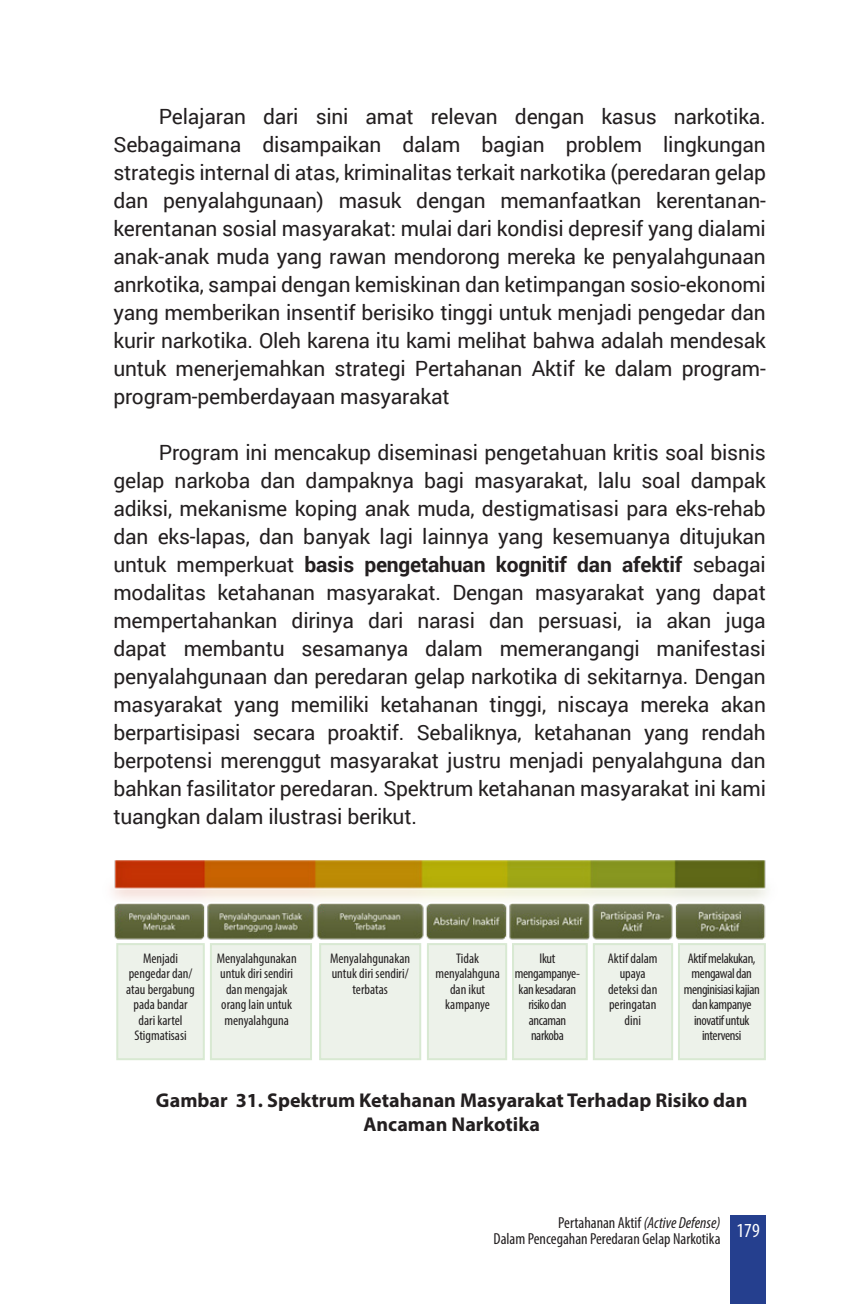
<style>
.page{position:relative;width:851px;height:1304px;background:#fff}
.page>*{position:absolute;margin:0;border:0;box-sizing:border-box;transform-origin:0 0}
.t1{font:21px/28px "Roboto";letter-spacing:-.01em;color:#231f20;text-align:justify}
.teks_sub{font:700 20px/24px "Myriad Pro";color:#231f20;text-align:center}
.t2{font:condensed 16px/16px "Myriad Pro";color:#231f20}
.t3{font:condensed 14px/15.4px "Myriad Pro";color:#231f20;text-align:center}
.t4{font:condensed 14px/15.4px "Myriad Pro";letter-spacing:-.025em;color:#231f20;text-align:center}
.s1{font-weight:700}
.s2{font-style:italic}
</style>
<div class="page">
<div style="left:730px;top:1215px;width:35px;height:29px;background:#253f8e"></div>
<div style="left:730px;top:1241px;width:35px;height:63px;background:#253f8e"></div>
<img style="left:112px;top:860px;width:655px;height:80px">
<div style="left:116px;top:943px;width:89px;height:117px;background:#edf2ea;border:2px solid #d8e9d2"></div>
<div style="left:210px;top:943px;width:102px;height:117px;background:#edf2ea;border:2px solid #d8e9d2"></div>
<div style="left:319px;top:943px;width:102px;height:117px;background:#edf2ea;border:2px solid #d8e9d2"></div>
<div style="left:427px;top:943px;width:80px;height:117px;background:#edf2ea;border:2px solid #d8e9d2"></div>
<div style="left:512px;top:943px;width:75px;height:117px;background:#edf2ea;border:2px solid #d8e9d2"></div>
<div style="left:592px;top:943px;width:81px;height:117px;background:#edf2ea;border:2px solid #d8e9d2"></div>
<div style="left:677px;top:943px;width:88px;height:117px;background:#edf2ea;border:2px solid #d8e9d2"></div>
<p class="t1" style="left:113px;top:102px;width:654px;text-indent:45px">Pelajaran dari sini amat relevan dengan kasus narkotika.<br>Sebagaimana disampaikan dalam bagian problem lingkungan strategis internal di atas, kriminalitas terkait narkotika (peredaran gelap dan penyalahgunaan) masuk dengan memanfaatkan kerentanan&shy;kerentanan sosial masyarakat: mulai dari kondisi depresif yang dialami anak-anak muda yang rawan mendorong mereka ke penyalahgunaan anrkotika, sampai dengan kemiskinan dan ketimpangan sosio-ekonomi yang memberikan insentif berisiko tinggi untuk menjadi pengedar dan kurir narkotika. Oleh karena itu kami melihat bahwa adalah mendesak untuk menerjemahkan strategi Pertahanan Aktif ke dalam program&shy;program-pemberdayaan masyarakat</p>
<p class="t1" style="left:113px;top:438px;width:654px;text-indent:45px">Program ini mencakup diseminasi pengetahuan kritis soal bisnis gelap narkoba dan dampaknya bagi masyarakat, lalu soal dampak adiksi, mekanisme koping anak muda, destigmatisasi para eks-rehab dan eks-lapas, dan banyak lagi lainnya yang kesemuanya ditujukan untuk memperkuat <span class="s1">basis pengetahuan kognitif dan afektif</span> sebagai modalitas ketahanan masyarakat. Dengan masyarakat yang dapat mempertahankan dirinya dari narasi dan persuasi, ia akan juga dapat membantu sesamanya dalam memerangangi manifestasi penyalahgunaan dan peredaran gelap narkotika di sekitarnya. Dengan masyarakat yang memiliki ketahanan tinggi, niscaya mereka akan berpartisipasi secara proaktif. Sebaliknya, ketahanan yang rendah berpotensi merenggut masyarakat justru menjadi penyalahguna dan bahkan fasilitator peredaran. Spektrum ketahanan masyarakat ini kami tuangkan dalam ilustrasi berikut.</p>
<p class="t3" style="left:126px;top:950px;width:70px">Menjadi pengedar dan/ atau bergabung pada bandar dari kartel<br>Stigmatisasi</p>
<p class="t3" style="left:217px;top:950px;width:81px">Menyalahgunakan untuk diri sendiri dan mengajak orang lain untuk menyalahguna</p>
<p class="t3" style="left:330px;top:950px;width:81px">Menyalahgunakan untuk diri sendiri/ terbatas</p>
<p class="t3" style="left:435px;top:950px;width:66px">Tidak menyalahguna dan ikut kampanye</p>
<p class="t4" style="left:515px;top:950px;width:67px">Ikut mengampanye&shy;kan kesadaran risiko dan ancaman narkoba</p>
<p class="t3" style="left:607px;top:950px;width:51px">Aktif dalam upaya deteksi dan peringatan dini</p>
<p class="t4" style="left:683px;top:950px;width:78px">Aktif melakukan, mengawal dan menginisiasi kajian dan kampanye inovatif untuk intervensi</p>
<p class="teks_sub" style="left:156px;top:1087px;width:593px">Gambar 31. Spektrum Ketahanan Masyarakat Terhadap Risiko dan<br>Ancaman Narkotika</p>
<p class="t2" style="left:493px;top:1214px;width:267px;text-indent:65px">Pertahanan Aktif <span class="s2">(Active Defense)<br></span>Dalam Pencegahan Peredaran Gelap Narkotika <sup>179</sup></p>
</div>
